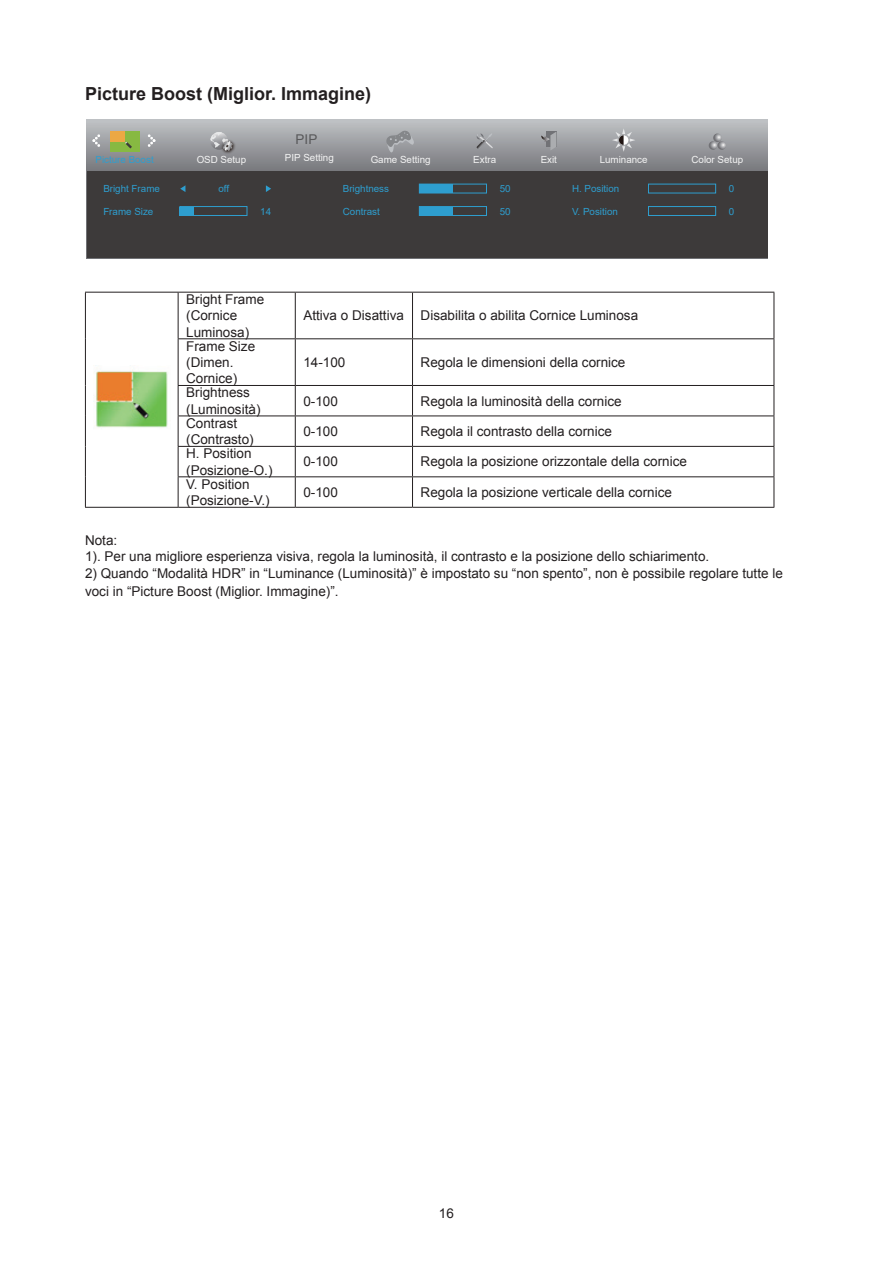
<style>
.page{position:relative;width:893px;height:1263px;background:#fff}
.page>*{position:absolute;margin:0;border:0;box-sizing:border-box;transform-origin:0 0}
.t1{font:700 18px "Arial";color:#231f20}
.t2{font:13.5px/16.2px "Arial";color:#231f20}
.t3{font:13.5px "Arial";color:#59595b}
.t4{font:9.75px "Arial";color:#2e9ecf}
.t5{font:9.75px "Arial";color:#f3f3f3}
</style>
<div class="page">
<svg style="left:87px;top:119px;width:681px;height:53px;background:#999a9e"></svg>
<div style="left:87px;top:172px;width:681px;height:86px;background:#3d3a3a"></div>
<svg style="left:92px;top:134px;width:8px;height:13px"></svg>
<svg style="left:148px;top:134px;width:8px;height:13px"></svg>
<img style="left:220px;top:138px;width:17px;height:18px">
<svg style="left:210px;top:132px;width:23px;height:19px"></svg>
<svg style="left:541px;top:132px;width:15px;height:18px"></svg>
<svg style="left:476px;top:133px;width:18px;height:16px"></svg>
<svg style="left:612px;top:128px;width:23px;height:24px"></svg>
<div style="left:419px;top:184px;width:34px;height:9px;background:#2e9ecf"></div>
<div style="left:419px;top:206px;width:68px;height:10px;border:1px solid #2e9ecf"></div>
<div style="left:419px;top:207px;width:34px;height:8px;background:#2e9ecf"></div>
<div style="left:648px;top:206px;width:68px;height:10px;border:1px solid #2e9ecf"></div>
<svg style="left:180px;top:185px;width:5px;height:7px"></svg>
<svg style="left:266px;top:185px;width:5px;height:7px"></svg>
<div style="left:179px;top:206px;width:68px;height:10px;border:1px solid #2e9ecf"></div>
<div style="left:180px;top:207px;width:14px;height:8px;background:#2e9ecf"></div>
<div style="left:110px;top:131px;width:29px;height:21px;background:#87b942"></div>
<div style="left:110px;top:131px;width:15px;height:10px;background:#eca844"></div>
<svg style="left:125px;top:142px;width:7px;height:6px"></svg>
<svg style="left:709px;top:133px;width:17px;height:17px"></svg>
<svg style="left:386px;top:130px;width:28px;height:23px"></svg>
<hr style="left:85px;top:292px;width:93px;height:1px;background:#231f20">
<hr style="left:85px;top:293px;width:1px;height:46px;background:#231f20">
<hr style="left:178px;top:292px;width:117px;height:1px;background:#231f20">
<hr style="left:178px;top:293px;width:1px;height:45px;background:#231f20">
<hr style="left:295px;top:292px;width:117px;height:1px;background:#231f20">
<hr style="left:295px;top:293px;width:1px;height:45px;background:#231f20">
<hr style="left:412px;top:292px;width:362px;height:1px;background:#231f20">
<hr style="left:412px;top:293px;width:1px;height:45px;background:#231f20">
<hr style="left:774px;top:293px;width:1px;height:45px;background:#231f20">
<hr style="left:85px;top:339px;width:1px;height:46px;background:#231f20">
<hr style="left:178px;top:338px;width:117px;height:1px;background:#231f20">
<hr style="left:178px;top:339px;width:1px;height:46px;background:#231f20">
<hr style="left:295px;top:338px;width:117px;height:1px;background:#231f20">
<hr style="left:295px;top:339px;width:1px;height:46px;background:#231f20">
<hr style="left:412px;top:338px;width:362px;height:1px;background:#231f20">
<hr style="left:412px;top:339px;width:1px;height:46px;background:#231f20">
<hr style="left:774px;top:339px;width:1px;height:46px;background:#231f20">
<hr style="left:85px;top:385px;width:1px;height:31px;background:#231f20">
<hr style="left:178px;top:385px;width:117px;height:1px;background:#231f20">
<hr style="left:178px;top:386px;width:1px;height:30px;background:#231f20">
<hr style="left:295px;top:385px;width:117px;height:1px;background:#231f20">
<hr style="left:295px;top:386px;width:1px;height:30px;background:#231f20">
<hr style="left:412px;top:385px;width:362px;height:1px;background:#231f20">
<hr style="left:412px;top:386px;width:1px;height:30px;background:#231f20">
<hr style="left:774px;top:386px;width:1px;height:30px;background:#231f20">
<hr style="left:85px;top:416px;width:1px;height:30px;background:#231f20">
<hr style="left:178px;top:416px;width:117px;height:1px;background:#231f20">
<hr style="left:178px;top:416px;width:1px;height:30px;background:#231f20">
<hr style="left:295px;top:416px;width:117px;height:1px;background:#231f20">
<hr style="left:295px;top:416px;width:1px;height:30px;background:#231f20">
<hr style="left:412px;top:416px;width:362px;height:1px;background:#231f20">
<hr style="left:412px;top:416px;width:1px;height:30px;background:#231f20">
<hr style="left:774px;top:416px;width:1px;height:30px;background:#231f20">
<hr style="left:85px;top:446px;width:1px;height:31px;background:#231f20">
<hr style="left:178px;top:446px;width:117px;height:1px;background:#231f20">
<svg style="left:178px;top:447px;width:1px;height:29px"></svg>
<hr style="left:295px;top:446px;width:117px;height:1px;background:#231f20">
<svg style="left:295px;top:447px;width:1px;height:29px"></svg>
<hr style="left:412px;top:446px;width:362px;height:1px;background:#231f20">
<svg style="left:412px;top:447px;width:1px;height:29px"></svg>
<svg style="left:774px;top:447px;width:1px;height:29px"></svg>
<hr style="left:85px;top:477px;width:1px;height:30px;background:#231f20">
<hr style="left:178px;top:476px;width:117px;height:1px;background:#231f20">
<hr style="left:178px;top:477px;width:1px;height:30px;background:#231f20">
<hr style="left:295px;top:476px;width:117px;height:1px;background:#231f20">
<hr style="left:295px;top:477px;width:1px;height:30px;background:#231f20">
<hr style="left:412px;top:476px;width:362px;height:1px;background:#231f20">
<hr style="left:412px;top:477px;width:1px;height:30px;background:#231f20">
<hr style="left:774px;top:477px;width:1px;height:30px;background:#231f20">
<hr style="left:85px;top:507px;width:93px;height:1px;background:#231f20">
<hr style="left:178px;top:507px;width:117px;height:1px;background:#231f20">
<hr style="left:295px;top:507px;width:117px;height:1px;background:#231f20">
<hr style="left:412px;top:507px;width:362px;height:1px;background:#231f20">
<img style="left:94px;top:369px;width:74px;height:59px">
<h1 class="t1" style="left:85px;top:82px;width:288px">Picture Boost (Miglior. Immagine)</h1>
<p class="t3" style="left:296px;top:130px;width:23px">PIP</p>
<p class="t4" style="left:95px;top:153px;width:60px">Picture Boost</p>
<p class="t5" style="left:285px;top:151px;width:51px">PIP Setting</p>
<p class="t5" style="left:371px;top:153px;width:61px">Game Setting</p>
<p class="t5" style="left:691px;top:153px;width:53px">Color Setup</p>
<p class="t5" style="left:197px;top:153px;width:51px">OSD Setup</p>
<p class="t5" style="left:473px;top:153px;width:24px">Extra</p>
<p class="t5" style="left:541px;top:153px;width:18px">Exit</p>
<p class="t5" style="left:600px;top:153px;width:49px">Luminance</p>
<p class="t4" style="left:343px;top:182px;width:48px">Brightness</p>
<p class="t4" style="left:500px;top:182px;width:12px">50</p>
<p class="t4" style="left:343px;top:205px;width:39px">Contrast</p>
<p class="t4" style="left:500px;top:205px;width:12px">50</p>
<p class="t4" style="left:103px;top:182px;width:58px">Bright Frame</p>
<p class="t4" style="left:218px;top:182px;width:12px">off</p>
<p class="t4" style="left:103px;top:205px;width:52px">Frame Size</p>
<p class="t4" style="left:260px;top:205px;width:12px">14</p>
<p class="t4" style="left:572px;top:182px;width:49px">H. Position</p>
<p class="t4" style="left:729px;top:182px;width:7px">0</p>
<p class="t4" style="left:572px;top:205px;width:47px">V. Position</p>
<p class="t4" style="left:729px;top:205px;width:7px">0</p>
<p class="t2" style="left:186px;top:291px;width:80px">Bright Frame (Cornice<br>Luminosa)</p>
<p class="t2" style="left:303px;top:308px;width:336px">Attiva o Disattiva Disabilita o abilita Cornice Luminosa</p>
<p class="t2" style="left:186px;top:338px;width:71px">Frame Size (Dimen.<br>Cornice)</p>
<p class="t2" style="left:303px;top:354px;width:44px">14-100</p>
<p class="t2" style="left:421px;top:354px;width:206px">Regola le dimensioni della cornice</p>
<p class="t2" style="left:186px;top:385px;width:76px">Brightness (Luminosità)</p>
<p class="t2" style="left:303px;top:393px;width:36px">0-100</p>
<p class="t2" style="left:421px;top:393px;width:203px">Regola la luminosità della cornice</p>
<p class="t2" style="left:186px;top:415px;width:69px">Contrast (Contrasto)</p>
<p class="t2" style="left:303px;top:423px;width:36px">0-100</p>
<p class="t2" style="left:421px;top:423px;width:193px">Regola il contrasto della cornice</p>
<p class="t2" style="left:186px;top:446px;width:88px">H. Position (Posizione-O.)</p>
<p class="t2" style="left:303px;top:454px;width:36px">0-100</p>
<p class="t2" style="left:421px;top:454px;width:268px">Regola la posizione orizzontale della cornice</p>
<p class="t2" style="left:186px;top:476px;width:85px">V. Position (Posizione-V.)</p>
<p class="t2" style="left:303px;top:484px;width:36px">0-100</p>
<p class="t2" style="left:421px;top:484px;width:253px">Regola la posizione verticale della cornice</p>
<p class="t2" style="left:85px;top:532px;width:626px">Nota:<br>1). Per una migliore esperienza visiva, regola la luminosità, il contrasto e la posizione dello schiarimento.</p>
<p class="t2" style="left:85px;top:564px;width:699px;line-height:18.5px">2) Quando “Modalità HDR” in “Luminance (Luminosità)” è impostato su “non spento”, non è possibile regolare tutte le voci in “Picture Boost (Miglior. Immagine)”.</p>
<p class="t2" style="left:439px;top:1205px;width:17px">16</p>
</div>
